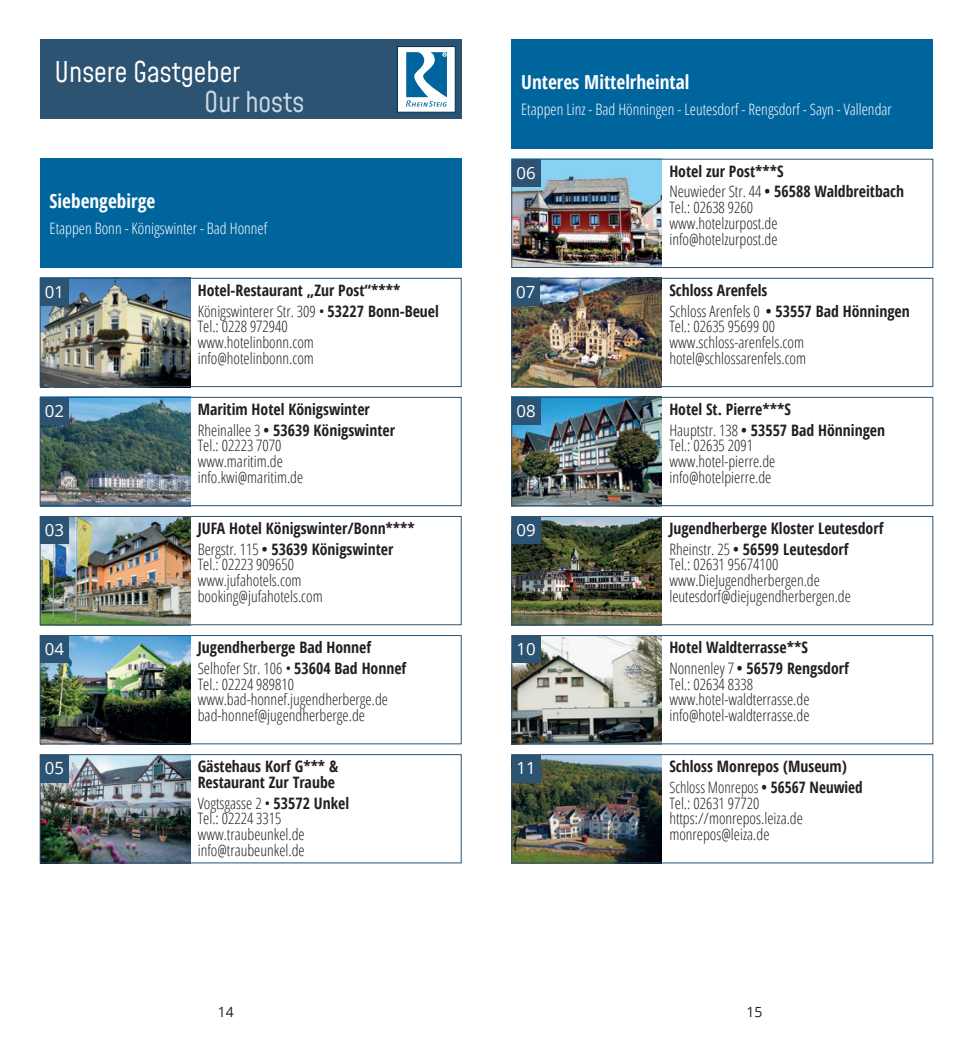
<style>
.page{position:relative;width:973px;height:1042px;background:#fff}
.page>*{position:absolute;margin:0;border:0;box-sizing:border-box;transform-origin:0 0}
.t1{font:28px "Mohave";color:#fff}
.t2{font:28px "Mohave";color:#ccd9e4}
.t3{font:700 19.25px "Open Sans Condensed";color:#fff}
.t4{font:16.8px "Open Sans";color:#fff}
.t5{font:300 15.75px/15.8px "Open Sans Condensed";color:#231f20}
.t6{font:700 15.75px/20.7px "Open Sans Condensed";color:#231f20}
.t7{font:300 15.75px "Open Sans Condensed";color:#fff}
.t8{font:14px "Open Sans";color:#231f20}
.s1{font-weight:300}
.s2{font-weight:700}
</style>
<div class="page">
<div style="left:40px;top:40px;width:421px;height:79px;background:#2c5372"></div>
<div style="left:40px;top:159px;width:421px;height:109px;background:#00649d"></div>
<img style="left:42px;top:280px;width:148px;height:105px">
<div style="left:40px;top:278px;width:29px;height:28px;background:#2c5372"></div>
<div style="left:40px;top:278px;width:421px;height:109px;border:1px solid #2c5372"></div>
<img style="left:42px;top:399px;width:148px;height:105px">
<div style="left:40px;top:397px;width:29px;height:28px;background:#2c5372"></div>
<div style="left:40px;top:397px;width:421px;height:109px;border:1px solid #2c5372"></div>
<img style="left:42px;top:518px;width:148px;height:105px">
<div style="left:40px;top:516px;width:29px;height:28px;background:#2c5372"></div>
<div style="left:40px;top:516px;width:421px;height:109px;border:1px solid #2c5372"></div>
<img style="left:42px;top:637px;width:148px;height:105px">
<div style="left:40px;top:635px;width:29px;height:28px;background:#2c5372"></div>
<div style="left:40px;top:635px;width:421px;height:109px;border:1px solid #2c5372"></div>
<img style="left:42px;top:756px;width:148px;height:105px">
<div style="left:40px;top:754px;width:29px;height:28px;background:#2c5372"></div>
<div style="left:40px;top:754px;width:421px;height:109px;border:1px solid #2c5372"></div>
<div style="left:397px;top:46px;width:58px;height:66px;background:#fff;border:1px solid #00334e"></div>
<svg style="left:405px;top:52px;width:42px;height:55px"></svg>
<div style="left:511px;top:40px;width:422px;height:109px;background:#00649d"></div>
<img style="left:513px;top:399px;width:148px;height:105px">
<div style="left:511px;top:397px;width:29px;height:28px;background:#2c5372"></div>
<div style="left:511px;top:397px;width:422px;height:109px;border:1px solid #2c5372"></div>
<img style="left:513px;top:518px;width:148px;height:105px">
<div style="left:511px;top:516px;width:29px;height:28px;background:#2c5372"></div>
<div style="left:511px;top:516px;width:422px;height:109px;border:1px solid #2c5372"></div>
<img style="left:513px;top:637px;width:148px;height:105px">
<div style="left:511px;top:635px;width:29px;height:28px;background:#2c5372"></div>
<div style="left:511px;top:635px;width:422px;height:109px;border:1px solid #2c5372"></div>
<img style="left:513px;top:756px;width:148px;height:105px">
<div style="left:511px;top:754px;width:29px;height:28px;background:#2c5372"></div>
<div style="left:511px;top:754px;width:422px;height:109px;border:1px solid #2c5372"></div>
<img style="left:513px;top:161px;width:148px;height:105px">
<div style="left:511px;top:159px;width:29px;height:28px;background:#2c5372"></div>
<div style="left:511px;top:159px;width:422px;height:109px;border:1px solid #2c5372"></div>
<img style="left:513px;top:280px;width:148px;height:105px">
<div style="left:511px;top:278px;width:29px;height:28px;background:#2c5372"></div>
<div style="left:511px;top:278px;width:422px;height:109px;border:1px solid #2c5372"></div>
<h1 class="t1" style="left:55px;top:55px;width:187px">Unsere Gastgeber</h1>
<h1 class="t2" style="left:204px;top:84px;width:102px">Our hosts</h1>
<p class="t3" style="left:50px;top:187px;width:107px">Siebengebirge</p>
<p class="t7" style="left:50px;top:217px;width:219px">Etappen Bonn - Königswinter - Bad Honnef</p>
<p class="t4" style="left:45px;top:280px;width:21px">01</p>
<p class="t6" style="left:198px;top:279px;width:243px">Hotel-Restaurant „Zur Post“****<br><span class="s1">Königswinterer Str. 309 •</span> 53227 Bonn-Beuel</p>
<p class="t5" style="left:198px;top:318px;width:118px">Tel.: 0228 972940 www.hotelinbonn.com info@hotelinbonn.com</p>
<p class="t4" style="left:45px;top:399px;width:21px">02</p>
<p class="t6" style="left:198px;top:398px;width:199px">Maritim Hotel Königswinter<br><span class="s1">Rheinallee 3</span> • 53639 Königswinter</p>
<p class="t5" style="left:198px;top:437px;width:107px">Tel.: 02223 7070 www.maritim.de info.kwi@maritim.de</p>
<p class="t4" style="left:45px;top:518px;width:21px">03</p>
<p class="t6" style="left:198px;top:517px;width:219px">JUFA Hotel Königswinter/Bonn****<br><span class="s1">Bergstr. 115</span> • 53639 Königswinter</p>
<p class="t5" style="left:198px;top:556px;width:126px">Tel.: 02223 909650 www.jufahotels.com booking@jufahotels.com</p>
<p class="t4" style="left:45px;top:637px;width:21px">04</p>
<p class="t6" style="left:198px;top:636px;width:210px">Jugendherberge Bad Honnef<br><span class="s1">Selhofer Str. 106 •</span> 53604 Bad Honnef</p>
<p class="t5" style="left:198px;top:675px;width:192px">Tel.: 02224 989810 www.bad-honnef.jugendherberge.de bad-honnef@jugendherberge.de</p>
<p class="t4" style="left:45px;top:756px;width:21px">05</p>
<p class="t6" style="left:198px;top:758px;width:142px;line-height:15.8px">Gästehaus Korf G*** &amp;<br>Restaurant Zur Traube</p>
<p class="t5" style="left:198px;top:794px;width:153px">Vogtsgasse 2 • <span class="s2">53572 Unkel<br></span>Tel.: 02224 3315 www.traubeunkel.de info@traubeunkel.de</p>
<p class="t3" style="left:521px;top:68px;width:169px">Unteres Mittelrheintal</p>
<p class="t7" style="left:521px;top:98px;width:372px">Etappen Linz - Bad Hönningen - Leutesdorf - Rengsdorf - Sayn - Vallendar</p>
<p class="t4" style="left:516px;top:161px;width:21px">06</p>
<p class="t6" style="left:669px;top:160px;width:236px">Hotel zur Post***S<br><span class="s1">Neuwieder Str. 44</span> • 56588 Waldbreitbach</p>
<p class="t5" style="left:669px;top:199px;width:110px">Tel.: 02638 9260 www.hotelzurpost.de info@hotelzurpost.de</p>
<p class="t4" style="left:516px;top:280px;width:21px">07</p>
<p class="t6" style="left:669px;top:279px;width:242px">Schloss Arenfels<br><span class="s1">Schloss Arenfels 0</span> • 53557 Bad Hönningen</p>
<p class="t5" style="left:669px;top:318px;width:138px">Tel.: 02635 95699 00 www.schloss-arenfels.com hotel@schlossarenfels.com</p>
<p class="t4" style="left:516px;top:399px;width:21px">08</p>
<p class="t6" style="left:669px;top:398px;width:217px">Hotel St. Pierre***S<br><span class="s1">Hauptstr. 138</span> • 53557 Bad Hönningen</p>
<p class="t5" style="left:669px;top:437px;width:108px">Tel.: 02635 2091 www.hotel-pierre.de info@hotelpierre.de</p>
<p class="t4" style="left:516px;top:518px;width:21px">09</p>
<p class="t6" style="left:669px;top:517px;width:215px">Jugendherberge Kloster Leutesdorf<br><span class="s1">Rheinstr. 25</span> • 56599 Leutesdorf</p>
<p class="t5" style="left:669px;top:556px;width:183px">Tel.: 02631 95674100 www.DieJugendherbergen.de leutesdorf@diejugendherbergen.de</p>
<p class="t4" style="left:516px;top:637px;width:21px">10</p>
<p class="t6" style="left:669px;top:636px;width:181px">Hotel Waldterrasse**S<br><span class="s1">Nonnenley 7</span> • 56579 Rengsdorf</p>
<p class="t5" style="left:669px;top:675px;width:142px">Tel.: 02634 8338 www.hotel-waldterrasse.de info@hotel-waldterrasse.de</p>
<p class="t4" style="left:516px;top:756px;width:21px">11</p>
<p class="t6" style="left:669px;top:756px;width:195px">Schloss Monrepos (Museum)<br><span class="s1">Schloss Monrepos</span> • 56567 Neuwied</p>
<p class="t5" style="left:669px;top:794px;width:135px">Tel.: 02631 97720 https://monrepos.leiza.de monrepos@leiza.de</p>
<p class="t8" style="left:218px;top:1002px;width:18px">14</p>
<p class="t8" style="left:746px;top:1002px;width:18px">15</p>
</div>
